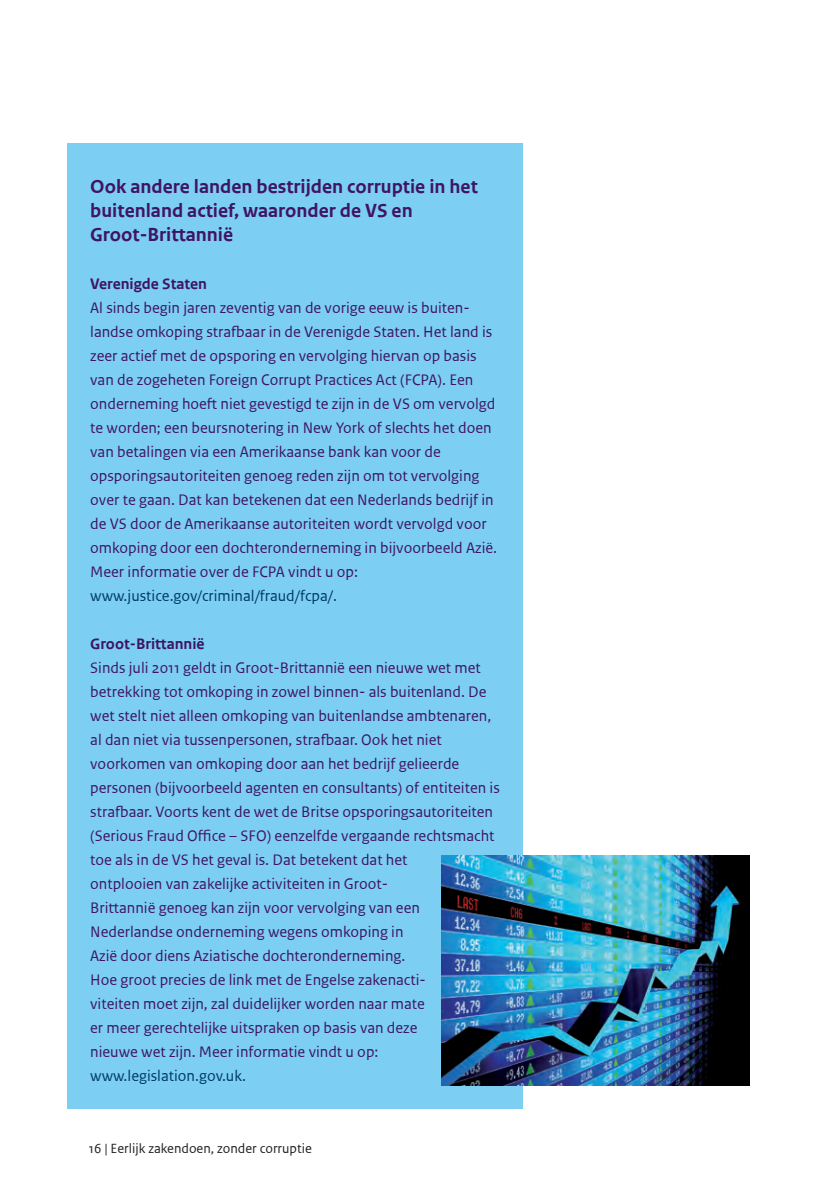
<style>
.page{position:relative;width:840px;height:1191px;background:#fff}
.page>*{position:absolute;margin:0;border:0;box-sizing:border-box;transform-origin:0 0}
._10_RO_Broodtekst_Se{font:700 20px/24px "Rijksoverheid Sans Text TT";color:#3f1464}
._10_RO_Broodtekst_Se-2{font:16px/24px "Rijksoverheid Sans Text TT";color:#3f1464}
._10_RO_Broodtekst_Se-3{font:16px "Rijksoverheid Sans Text TT";color:#003a62}
._10_RO_Broodtekst_Se-4{font:700 16px "Rijksoverheid Sans Text TT";color:#3f1464}
.t1{font:14px "Rijksoverheid Sans Text TT";color:#231f20}
</style>
<div class="page">
<hr style="left:839px;top:0;width:1px;height:595px;background:#f47321">
<div style="left:67px;top:143px;width:455px;height:965px;background:#7ccff2"></div>
<img style="left:441px;top:855px;width:307px;height:230px">
<p class="_10_RO_Broodtekst_Se" style="left:90px;top:175px;width:389px">Ook andere landen bestrijden corruptie in het buitenland actief, waaronder de VS en<br>Groot-Brittannië</p>
<p class="_10_RO_Broodtekst_Se-4" style="left:90px;top:275px;width:118px">Verenigde Staten</p>
<p class="_10_RO_Broodtekst_Se-2" style="left:90px;top:296px;width:408px">Al sinds begin jaren zeventig van de vorige eeuw is buiten&shy;landse omkoping strafbaar in de Verenigde Staten. Het land is zeer actief met de opsporing en vervolging hiervan op basis van de zogeheten Foreign Corrupt Practices Act (FCPA). Een onderneming hoeft niet gevestigd te zijn in de VS om vervolgd te worden; een beursnotering in New York of slechts het doen van betalingen via een Amerikaanse bank kan voor de opsporingsautoriteiten genoeg reden zijn om tot vervolging over te gaan. Dat kan betekenen dat een Nederlands bedrijf in de VS door de Amerikaanse autoriteiten wordt vervolgd voor omkoping door een dochteronderneming in bijvoorbeeld Azië.<br>Meer informatie over de FCPA vindt u op:</p>
<p class="_10_RO_Broodtekst_Se-3" style="left:90px;top:586px;width:248px">www.justice.gov/criminal/fraud/fcpa/.</p>
<p class="_10_RO_Broodtekst_Se-4" style="left:90px;top:635px;width:116px">Groot-Brittannië</p>
<p class="_10_RO_Broodtekst_Se-2" style="left:90px;top:656px;width:411px">Sinds juli 2011 geldt in Groot-Brittannië een nieuwe wet met betrekking tot omkoping in zowel binnen- als buitenland. De wet stelt niet alleen omkoping van buitenlandse ambtenaren, al dan niet via tussenpersonen, strafbaar. Ook het niet voorkomen van omkoping door aan het bedrijf gelieerde personen (bijvoorbeeld agenten en consultants) of entiteiten is strafbaar. Voorts kent de wet de Britse opsporingsautoriteiten (Serious Fraud Office – SFO) eenzelfde vergaande rechtsmacht toe als in de VS het geval is. Dat betekent dat het<br>ontplooien van zakelijke activiteiten in Groot-<br>Brittannië genoeg kan zijn voor vervolging van een Nederlandse onderneming wegens omkoping in<br>Azië door diens Aziatische dochteronderneming.<br>Hoe groot precies de link met de Engelse zakenacti-<br>viteiten moet zijn, zal duidelijker worden naar mate<br>er meer gerechtelijke uitspraken op basis van deze<br>nieuwe wet zijn. Meer informatie vindt u op:</p>
<p class="_10_RO_Broodtekst_Se-3" style="left:90px;top:1066px;width:157px">www.legislation.gov.uk.</p>
<p class="t1" style="left:89px;top:1140px;width:224px">16 | Eerlijk zakendoen, zonder corruptie</p>
</div>
